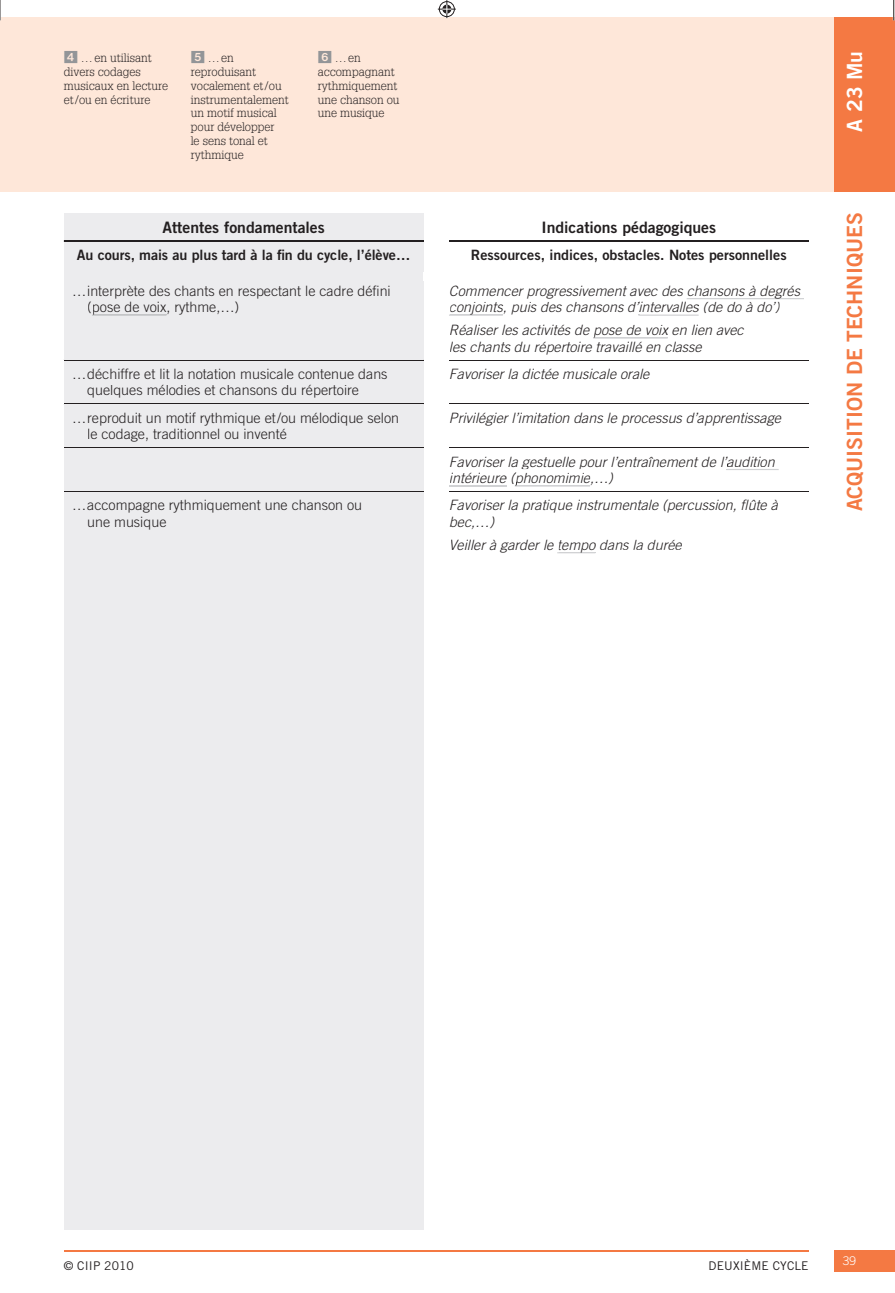
<style>
.page{position:relative;width:895px;height:1293px;background:#fff}
.page>*{position:absolute;margin:0;border:0;box-sizing:border-box;transform-origin:0 0}
.t1{font:21px "Trade Gothic LT Std Bd 2";color:#f47943}
.t2{font:21px "Trade Gothic LT Std Bd 2";color:#fff}
.t3{font:15.75px "Trade Gothic LT Std Bd 2";color:#231f20}
.t4{font:italic 300 14.25px/16.5px "Trade Gothic LT Std";color:#231f20}
.t5{font:300 14.25px/16.5px "Trade Gothic LT Std";color:#231f20}
.t6{font:14.25px "Trade Gothic LT Std Bd 2";color:#231f20}
.t7{font:300 12px/13.8px "Glypha LT Std";color:#231f20}
.t8{font:12px "Trade Gothic LT Std";letter-spacing:.01em;color:#231f20}
.t9{font:300 12px "Trade Gothic LT Std";color:#fff}
.s1{font-family:"PER pastilles";font-weight:400;font-size:14.25px;color:#939598}
</style>
<div class="page">
<hr style="left:64px;top:1250px;width:744px;height:1px;background:#f47943">
<div style="left:833px;top:1250px;width:61px;height:21px;background:#f47943"></div>
<div style="left:833px;top:17px;width:61px;height:174px;background:#f47943"></div>
<div style="left:64px;top:213px;width:359px;height:1016px;background:#ececee"></div>
<hr style="left:64px;top:360px;width:359px;height:1px;background:#231f20">
<hr style="left:449px;top:360px;width:359px;height:1px;background:#231f20">
<hr style="left:64px;top:404px;width:359px;height:1px;background:#231f20">
<hr style="left:449px;top:404px;width:359px;height:1px;background:#231f20">
<hr style="left:64px;top:447px;width:359px;height:1px;background:#231f20">
<hr style="left:449px;top:447px;width:359px;height:1px;background:#231f20">
<hr style="left:64px;top:491px;width:359px;height:1px;background:#231f20">
<hr style="left:449px;top:491px;width:359px;height:1px;background:#231f20">
<hr style="left:64px;top:240px;width:359px;height:1px;background:#231f20">
<hr style="left:449px;top:240px;width:359px;height:1px;background:#231f20">
<svg style="left:92px;top:314px;width:74px;height:2px"></svg>
<hr style="left:93px;top:314px;width:73px;height:1px;background:#c4c5c7">
<svg style="left:449px;top:314px;width:53px;height:2px"></svg>
<svg style="left:593px;top:338px;width:74px;height:1px"></svg>
<hr style="left:687px;top:298px;width:113px;height:1px;background:#d1d2d4">
<hr style="left:450px;top:314px;width:52px;height:1px;background:#d1d2d4">
<svg style="left:638px;top:310px;width:60px;height:6px"></svg>
<hr style="left:593px;top:337px;width:74px;height:1px;background:#d1d2d4">
<hr style="left:449px;top:485px;width:57px;height:1px;background:#d1d2d4">
<svg style="left:726px;top:463px;width:52px;height:7px"></svg>
<svg style="left:515px;top:482px;width:74px;height:4px"></svg>
<hr style="left:558px;top:552px;width:37px;height:1px;background:#d1d2d4">
<div style="left:0;top:17px;width:833px;height:174px;background:#fee7d9"></div>
<hr style="left:892px;top:0;width:2px;height:20px;background:#fff">
<svg style="left:0;top:0;width:1px;height:20px"></svg>
<svg style="left:893px;top:0;width:1px;height:20px"></svg>
<svg style="left:437px;top:0;width:18px;height:18px"></svg>
<p class="t7" style="left:64px;top:52px;width:106px"><span class="s1">4</span> … en utilisant divers codages musicaux en lecture et /ou en écriture</p>
<p class="t7" style="left:317px;top:52px;width:83px"><span class="s1">6</span> … en accompagnant rythmiquement une chanson ou une musique</p>
<p class="t7" style="left:191px;top:52px;width:100px"><span class="s1">5</span> … en reproduisant vocalement et /ou instrumentalement un motif musical pour développer<br>le sens tonal et rythmique</p>
<p class="t3" style="left:162px;top:221px;width:164px">Attentes fondamentales</p>
<p class="t3" style="left:541px;top:221px;width:176px">Indications pédagogiques</p>
<p class="t6" style="left:77px;top:250px;width:335px">Au cours, mais au plus tard à la fin du cycle, l’élève…</p>
<p class="t6" style="left:470px;top:250px;width:317px">Ressources, indices, obstacles. Notes personnelles</p>
<p class="t5" style="left:87px;top:283px;width:305px;text-indent:-15px">… interprète des chants en respectant le cadre défini (pose de voix, rythme,…)</p>
<p class="t4" style="left:449px;top:283px;width:352px">Commencer progressivement avec des chansons à degrés conjoints, puis des chansons d’intervalles (de do à do’)</p>
<p class="t4" style="left:449px;top:323px;width:296px">Réaliser les activités de ose de voix en lien avec</p>
<p class="t4" style="left:449px;top:323px;width:254px;text-indent:144px">p<br>les chants du répertoire travaillé en classe</p>
<p class="t5" style="left:87px;top:367px;width:302px;text-indent:-15px">… déchiffre et lit la notation musicale contenue dans quelques mélodies et chansons du répertoire</p>
<p class="t4" style="left:449px;top:367px;width:202px">Favoriser la dictée musicale orale</p>
<p class="t5" style="left:87px;top:410px;width:313px;text-indent:-15px">… reproduit un motif rythmique et /ou mélodique selon le codage, traditionnel ou inventé</p>
<p class="t4" style="left:449px;top:410px;width:333px">Privilégier l’imitation dans le processus d’apprentissage</p>
<p class="t4" style="left:449px;top:454px;width:327px">Favoriser la gestuelle pour l’entraînement de l’audition intérieure ( honomimie,…)</p>
<p class="t4" style="left:514px;top:471px;width:9px">p</p>
<p class="t5" style="left:87px;top:498px;width:276px;text-indent:-15px">… accompagne rythmiquement une chanson ou une musique</p>
<p class="t4" style="left:449px;top:498px;width:330px">Favoriser la pratique instrumentale (percussion, flûte à bec,…)</p>
<p class="t4" style="left:449px;top:537px;width:234px">Veiller à garder le tempo dans la durée</p>
<h1 class="t2" style="left:846px;top:131px;width:82px;rotate:-90deg">A 23 Mu</h1>
<h1 class="t1" style="left:846px;top:511px;width:300px;rotate:-90deg">ACQUISITION DE TECHNIQUES</h1>
<p class="t8" style="left:64px;top:1261px;width:72px">© CIIP 2010</p>
<p class="t8" style="left:708px;top:1261px;width:101px">DEUXIÈME CYCLE</p>
<p class="t9" style="left:842px;top:1256px;width:15px">39</p>
</div>
